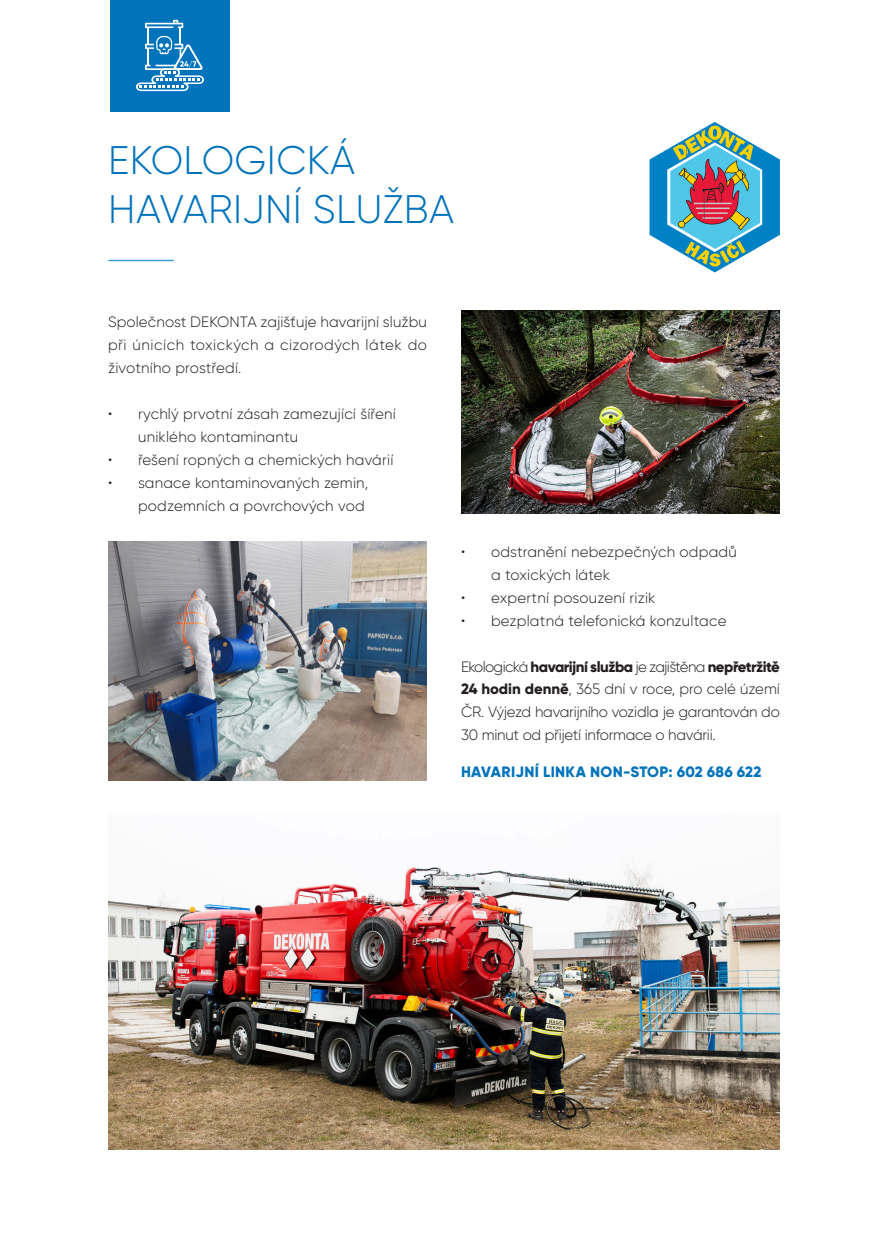
<style>
.page{position:relative;width:888px;height:1258px;background:#fff}
.page>*{position:absolute;margin:0;border:0;box-sizing:border-box;transform-origin:0 0}
.t1{font:300 39.9px/49.2px "Gilroy";letter-spacing:.01em;color:#0073bb}
.t2{font:300 15px/23px "Gilroy";letter-spacing:.015em;color:#231f20;text-align:justify}
.t3{font:800 15px "Gilroy";letter-spacing:.02em;color:#0073bb}
.s1{font-weight:800}
</style>
<div class="page">
<hr style="left:108px;top:260px;width:66px;height:1px;background:#3ca1da">
<div style="left:110px;top:0;width:120px;height:112px;background:#0073bb"></div>
<svg style="left:136px;top:20px;width:68px;height:71px"></svg>
<img style="left:108px;top:865px;width:672px;height:285px">
<img style="left:461px;top:311px;width:319px;height:203px">
<img style="left:108px;top:541px;width:319px;height:240px">
<svg style="left:649px;top:122px;width:131px;height:150px"></svg>
<p class="t1" style="left:108px;top:135px;width:347px">EKOLOGICKÁ<br>HAVARIJNÍ SLUŽBA</p>
<p class="t2" style="left:108px;top:310px;width:320px">Společnost DEKONTA zajišťuje havarijní službu při únicích toxických a cizorodých látek do životního prostředí.</p>
<p class="t2" style="left:138px;top:402px;width:259px;text-indent:-30px">• rychlý prvotní zásah zamezující šíření uniklého kontaminantu</p>
<p class="t2" style="left:108px;top:448px;width:287px">• řešení ropných a chemických havárií</p>
<p class="t2" style="left:108px;top:471px;width:262px;text-align:right">• sanace kontaminovaných zemin, podzemních a povrchových vod</p>
<p class="t2" style="left:491px;top:540px;width:247px;text-indent:-30px">• odstranění nebezpečných odpadů a toxických látek</p>
<p class="t2" style="left:461px;top:586px;width:196px">• expertní posouzení rizik</p>
<p class="t2" style="left:461px;top:609px;width:267px">• bezplatná telefonická konzultace</p>
<p class="t2" style="left:461px;top:655px;width:320px">Ekologická <span class="s1">havarijní služba</span> je zajištěna <span class="s1">nepřetržitě 24 hodin denně</span>, 365 dní v roce, pro celé území ČR. Výjezd havarijního vozidla je garantován do 30 minut od přijetí informace o havárii.</p>
<p class="t3" style="left:461px;top:762px;width:302px">HAVARIJNÍ LINKA NON-STOP: 602 686 622</p>
</div>
